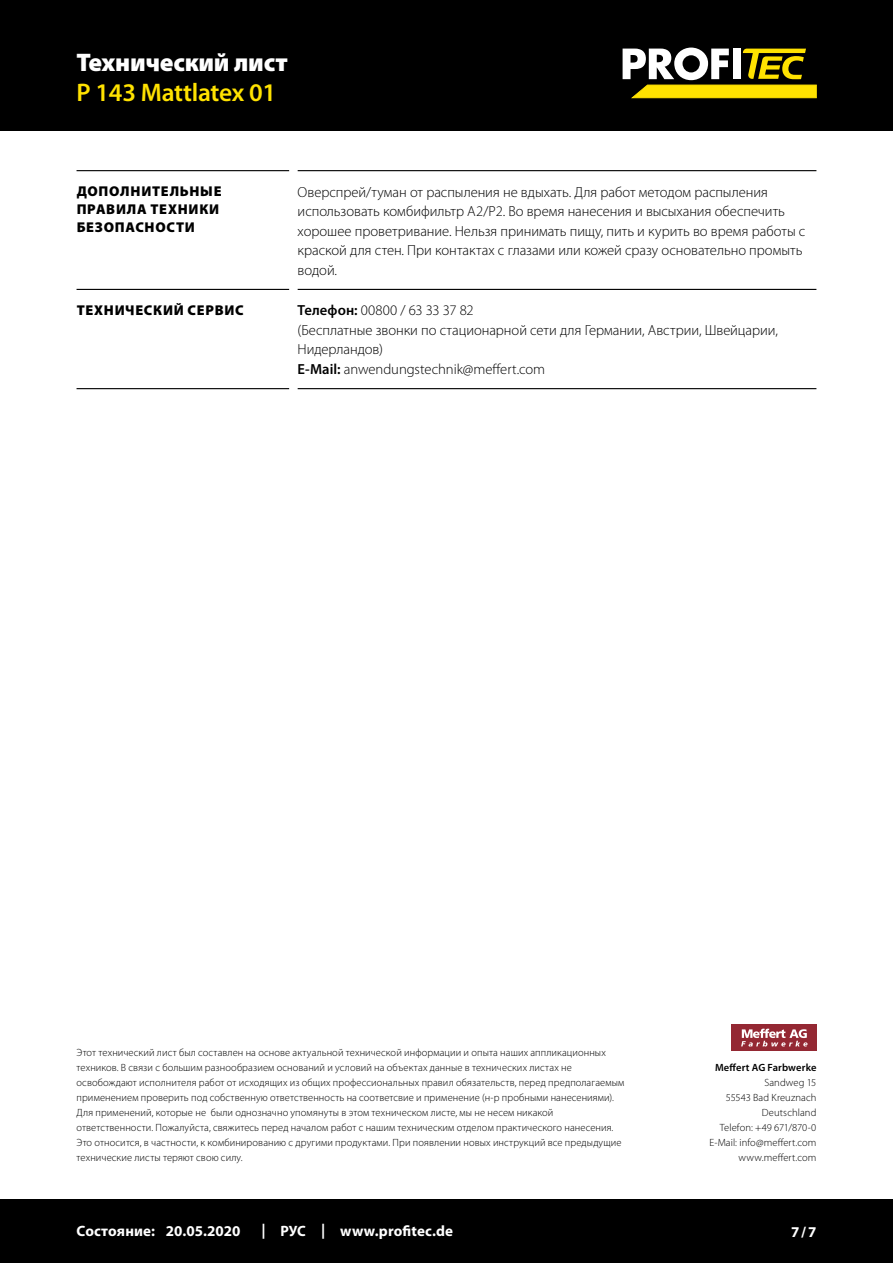
<style>
.page{position:relative;width:893px;height:1263px;background:#fff}
.page>*{position:absolute;margin:0;border:0;box-sizing:border-box;transform-origin:0 0}
.t1{font:900 25.5px "Myriad Pro";letter-spacing:-.01em;color:#fff}
.t2{font:600 25.5px "Myriad Pro";letter-spacing:-.01em;color:#ffe200}
.t3{font:700 15px "Myriad Pro";letter-spacing:.005em;color:#fff}
.CB_AF_Text_Standard{font:300 14.7px/19.5px "Myriad Pro";color:#000}
.CB_AF_Abschnitt_Uebe{font:900 14.25px/18px "Myriad Pro";letter-spacing:.05em;color:#000}
.CB_AF_Disclaimer{font:300 10.5px/15px "Myriad Pro";letter-spacing:.01em;color:#000}
.CB_AF_INVKB{font:300 10.5px/15px "Myriad Pro";letter-spacing:.01em;color:#000;text-align:right}
.s1{font-weight:600}
</style>
<div class="page">
<div style="left:0;top:0;width:893px;height:131px;background:#000"></div>
<div style="left:0;top:1199px;width:893px;height:64px;background:#000"></div>
<svg style="left:623px;top:48px;width:193px;height:50px"></svg>
<hr style="left:77px;top:170px;width:212px;height:1px;background:#000">
<hr style="left:298px;top:170px;width:518px;height:1px;background:#000">
<hr style="left:77px;top:289px;width:212px;height:1px;background:#000">
<hr style="left:298px;top:289px;width:518px;height:1px;background:#000">
<hr style="left:77px;top:388px;width:212px;height:1px;background:#000">
<hr style="left:298px;top:388px;width:518px;height:1px;background:#000">
<div style="left:731px;top:1024px;width:85px;height:26px;background:#942833"></div>
<svg style="left:741px;top:1029px;width:66px;height:17px"></svg>
<h1 class="t1" style="left:77px;top:48px;width:213px">Технический лист</h1>
<h1 class="t2" style="left:77px;top:79px;width:201px">P 143 Mattlatex 01</h1>
<p class="CB_AF_Abschnitt_Uebe" style="left:77px;top:183px;width:146px">ДОПОЛНИТЕЛЬНЫЕ<br>ПРАВИЛА ТЕХНИКИ<br>БЕЗОПАСНОСТИ</p>
<p class="CB_AF_Text_Standard" style="left:298px;top:182px;width:509px">Оверспрей/туман от распыления не вдыхать. Для работ методом распыления использовать комбифильтр A2/P2. Во время нанесения и высыхания обеспечить хорошее проветривание. Нельзя принимать пищу, пить и курить во время работы с краской для стен. При контактах с глазами или кожей сразу основательно промыть водой.</p>
<p class="CB_AF_Abschnitt_Uebe" style="left:77px;top:301px;width:169px">ТЕХНИЧЕСКИЙ СЕРВИС</p>
<p class="CB_AF_Text_Standard" style="left:298px;top:301px;width:482px"><span class="s1">Телефон:</span> 00800 / 63 33 37 82<br>(Бесплатные звонки по стационарной сети для Германии, Австрии, Швейцарии, Нидерландов)<br><span class="s1">E-Mail:</span> anwendungstechnik@meffert.com</p>
<p class="CB_AF_Disclaimer" style="left:77px;top:1045px;width:549px">Этот технический лист был составлен на основе актуальной технической информации и опыта наших аппликационных техников. В связи с большим разнообразием оснований и условий на объектах данные в технических листах не освобождают исполнителя работ от исходящих из общих профессиональных правил обязательств, перед предполагаемым применением проверить под собственную ответственность на соответсвие и применение (н-р пробными нанесениями).<br>Для применений, которые не были однозначно упомянуты в этом техническом листе, мы не несем никакой ответственности. Пожалуйста, свяжитесь перед началом работ с нашим техническим отделом практического нанесения.<br>Это относится, в частности, к комбинированию с другими продуктами. При появлении новых инструкций все предыдущие технические листы теряют свою силу.</p>
<p class="CB_AF_INVKB" style="left:709px;top:1060px;width:109px"><span class="s1">Meffert AG Farbwerke<br></span>Sandweg 15<br>55543 Bad Kreuznach<br>Deutschland<br>Telefon: +49 671/870-0<br>E-Mail: info@meffert.com www.meffert.com</p>
<h2 class="t3" style="left:77px;top:1222px;width:165px">Состояние: 20.05.2020</h2>
<h2 class="t3" style="left:261px;top:1222px;width:193px">| РУС | www.profitec.de</h2>
<h2 class="t3" style="left:791px;top:1223px;width:27px">7/7</h2>
</div>
